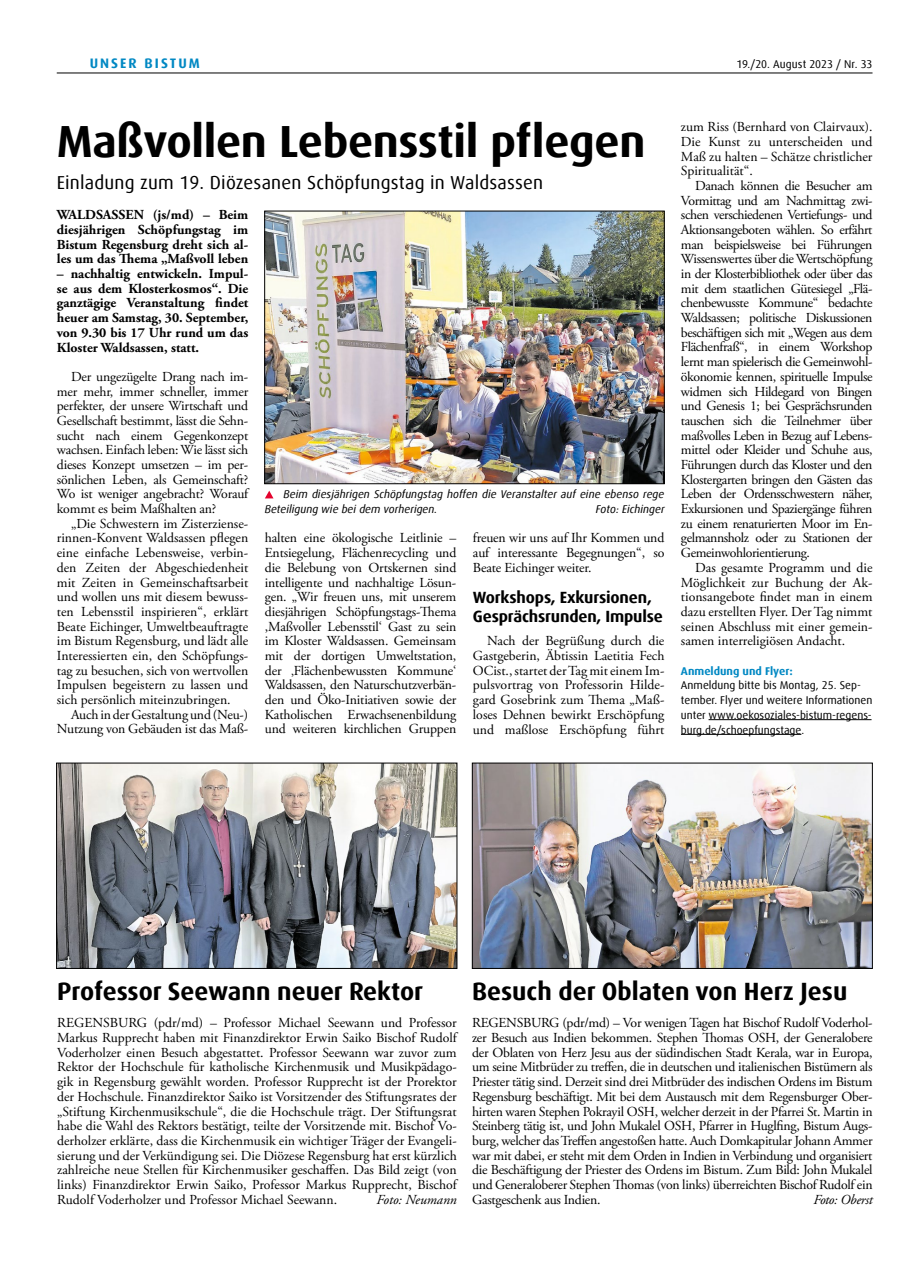
<style>
.page{position:relative;width:908px;height:1276px;background:#fff}
.page>*{position:absolute;margin:0;border:0;box-sizing:border-box;transform-origin:0 0}
.t1{font:700 45px "Dax Offc Pro";letter-spacing:-.01em;color:#000}
.t2{font:700 25px "Dax Offc Pro";color:#000}
.t3{font:18.75px "Dax Offc Pro";letter-spacing:.01em;color:#000}
.t4{font:700 16.25px/18.8px "Dax Offc Pro";letter-spacing:-.01em;color:#000}
.t5{font:13.75px/14.6px "Adobe Garamond Pro";letter-spacing:-.01em;color:#000;text-align:justify}
.t6{font:700 13.75px/14.6px "Adobe Garamond Pro";color:#000;text-align:justify}
.t7{font:italic 13.75px "Adobe Garamond Pro";color:#000}
.t8{font:700 13.75px "Dax Offc Pro";letter-spacing:.15em;color:#0088c3}
.t9{font:italic 13.75px "Adobe Garamond Pro";letter-spacing:-.02em;color:#000}
.t10{font:11.25px/14.8px "Dax Offc Pro";color:#000}
.t11{font:italic 11.25px/14.8px "Dax Offc Pro";color:#000}
.t12{font:700 11.25px "Dax Offc Pro";color:#0088c3}
</style>
<div class="page">
<hr style="left:57px;top:73px;width:815px;height:1px;background:#000">
<img style="left:266px;top:213px;width:396px;height:269px">
<div style="left:264px;top:211px;width:400px;height:273px;border:1px solid #000"></div>
<svg style="left:265px;top:491px;width:8px;height:7px"></svg>
<hr style="left:708px;top:719px;width:163px;height:1px;background:#000">
<hr style="left:680px;top:734px;width:121px;height:1px;background:#000">
<img style="left:58px;top:765px;width:397px;height:201px">
<div style="left:56px;top:763px;width:401px;height:205px;border:1px solid #000"></div>
<img style="left:474px;top:765px;width:396px;height:201px">
<p class="t8" style="left:90px;top:54px;width:112px">UNSER BISTUM</p>
<p class="t10" style="left:736px;top:56px;width:137px">19./20. August 2023 / Nr. 33</p>
<h1 class="t1" style="left:57px;top:113px;width:590px">Maßvollen Lebensstil pflegen</h1>
<h3 class="t3" style="left:57px;top:171px;width:487px">Einladung zum 19. Diözesanen Schöpfungstag in Waldsassen</h3>
<p class="t6" style="left:57px;top:208px;width:193px">WALDSASSEN (js/md) – Beim diesjährigen Schöpfungstag im Bistum Regensburg dreht sich al&shy;les um das Thema „Maßvoll leben</p>
<p class="t6" style="left:57px;top:267px;width:193px">– nachhaltig entwickeln. Impul&shy;se aus dem Klosterkosmos“. Die ganztägige Veranstaltung findet heuer am Samstag, 30. September, von 9.30 bis 17 Uhr rund um das Kloster Waldsassen, statt.</p>
<p class="t5" style="left:57px;top:370px;width:193px;text-indent:14px">Der ungezügelte Drang nach im&shy;mer mehr, immer schneller, immer perfekter, der unsere Wirtschaft und Gesellschaft bestimmt, lässt die Sehn&shy;sucht nach einem Gegenkonzept wachsen. Einfach leben: Wie lässt sich dieses Konzept umsetzen – im per&shy;sönlichen Leben, als Gemeinschaft?<br>Wo ist weniger angebracht? Worauf kommt es beim Maßhalten an?</p>
<p class="t5" style="left:57px;top:516px;width:193px;text-indent:14px">„Die Schwestern im Zisterziense&shy;rinnen-Konvent Waldsassen pflegen eine einfache Lebensweise, verbin&shy;den Zeiten der Abgeschiedenheit mit Zeiten in Gemeinschaftsarbeit und wollen uns mit diesem bewuss&shy;ten Lebensstil inspirieren“, erklärt Beate Eichinger, Umweltbeauftragte im Bistum Regensburg, und lädt alle Interessierten ein, den Schöpfungs&shy;tag zu besuchen, sich von wertvollen Impulsen begeistern zu lassen und sich persönlich miteinzubringen.</p>
<p class="t5" style="left:57px;top:707px;width:193px;text-align:right">Auch in der Gestaltung und (Neu-)<br>Nutzung von Gebäuden ist das Maß-</p>
<p class="t11" style="left:265px;top:487px;width:401px;text-indent:19px">Beim diesjährigen Schöpfungstag hoffen die Veranstalter auf eine ebenso rege<br>Beteiligung wie bei dem vorherigen.</p>
<p class="t11" style="left:595px;top:502px;width:70px">Foto: Eichinger</p>
<p class="t5" style="left:265px;top:531px;width:193px">halten eine ökologische Leitlinie – Entsiegelung, Flächenrecycling und die Belebung von Ortskernen sind intelligente und nachhaltige Lösun&shy;gen. „Wir freuen uns, mit unserem diesjährigen Schöpfungstags-Thema ,Maßvoller Lebensstil‘ Gast zu sein im Kloster Waldsassen. Gemeinsam mit der dortigen Umweltstation, der ‚Flächenbewussten Kommune‘ Waldsassen, den Naturschutzverbän&shy;den und Öko-Initiativen sowie der Katholischen Erwachsenenbildung und weiteren kirchlichen Gruppen</p>
<p class="t5" style="left:472px;top:531px;width:193px">freuen wir uns auf Ihr Kommen und auf interessante Begegnungen“, so Beate Eichinger weiter.</p>
<p class="t4" style="left:472px;top:588px;width:191px">Workshops, Exkursionen,<br>Gesprächsrunden, Impulse</p>
<p class="t5" style="left:472px;top:634px;width:193px;text-indent:14px">Nach der Begrüßung durch die Gastgeberin, Äbtissin Laetitia Fech OCist., startet der Tag mit einem Im&shy;pulsvortrag von Professorin Hilde&shy;gard Gosebrink zum Thema „Maß&shy;loses Dehnen bewirkt Erschöpfung und maßlose Erschöpfung führt</p>
<p class="t5" style="left:680px;top:120px;width:193px">zum Riss (Bernhard von Clairvaux).<br>Die Kunst zu unterscheiden und Maß zu halten – Schätze christlicher Spiritualität“.</p>
<p class="t5" style="left:680px;top:179px;width:193px;text-indent:14px">Danach können die Besucher am Vormittag und am Nachmittag zwi&shy;schen verschiedenen Vertiefungs- und Aktionsangeboten wählen. So erfährt man beispielsweise bei Führungen Wissenswertes über die Wertschöpfung in der Klosterbibliothek oder über das mit dem staatlichen Gütesiegel „Flä&shy;chenbewusste Kommune“ bedachte Waldsassen; politische Diskussionen beschäftigen sich mit „Wegen aus dem Flächenfraß“, in einem Workshop lernt man spielerisch die Gemeinwohl&shy;ökonomie kennen, spirituelle Impulse widmen sich Hildegard von Bingen und Genesis 1; bei Gesprächsrunden tauschen sich die Teilnehmer über maßvolles Leben in Bezug auf Lebens&shy;mittel oder Kleider und Schuhe aus, Führungen durch das Kloster und den Klostergarten bringen den Gästen das Leben der Ordensschwestern näher, Exkursionen und Spaziergänge führen zu einem renaturierten Moor im En&shy;gelmannsholz oder zu Stationen der Gemeinwohlorientierung.</p>
<p class="t5" style="left:680px;top:560px;width:193px;text-indent:14px">Das gesamte Programm und die Möglichkeit zur Buchung der Ak&shy;tionsangebote findet man in einem dazu erstellten Flyer. Der Tag nimmt seinen Abschluss mit einer gemein&shy;samen interreligiösen Andacht.</p>
<p class="t12" style="left:680px;top:663px;width:113px">Anmeldung und Flyer:</p>
<p class="t10" style="left:680px;top:678px;width:193px">Anmeldung bitte bis Montag, 25. Sep&shy;tember. Flyer und weitere Informationen unter www.oekosoziales-bistum-regens&shy;burg.de/schoepfungstage.</p>
<h2 class="t2" style="left:57px;top:975px;width:367px">Professor Seewann neuer Rektor</h2>
<p class="t5" style="left:57px;top:1016px;width:401px">REGENSBURG (pdr/md) – Professor Michael Seewann und Professor Markus Rupprecht haben mit Finanzdirektor Erwin Saiko Bischof Rudolf Voderholzer einen Besuch abgestattet. Professor Seewann war zuvor zum Rektor der Hochschule für katholische Kirchenmusik und Musikpädago&shy;gik in Regensburg gewählt worden. Professor Rupprecht ist der Prorektor der Hochschule. Finanzdirektor Saiko ist Vorsitzender des Stiftungsrates der „Stiftung Kirchenmusikschule“, die die Hochschule trägt. Der Stiftungsrat habe die Wahl des Rektors bestätigt, teilte der Vorsitzende mit. Bischof Vo&shy;derholzer erklärte, dass die Kirchenmusik ein wichtiger Träger der Evangeli&shy;sierung und der Verkündigung sei. Die Diözese Regensburg hat erst kürzlich zahlreiche neue Stellen für Kirchenmusiker geschaffen. Das Bild zeigt (von links) Finanzdirektor Erwin Saiko, Professor Markus Rupprecht, Bischof Rudolf Voderholzer und Professor Michael Seewann.</p>
<p class="t7" style="left:376px;top:1191px;width:82px">Foto: Neumann</p>
<h2 class="t2" style="left:472px;top:975px;width:376px">Besuch der Oblaten von Herz Jesu</h2>
<p class="t5" style="left:472px;top:1016px;width:402px">REGENSBURG (pdr/md) – Vor wenigen Tagen hat Bischof Rudolf Voderhol&shy;zer Besuch aus Indien bekommen. Stephen Thomas OSH, der Generalobere der Oblaten von Herz Jesu aus der südindischen Stadt Kerala, war in Europa, um seine Mitbrüder zu treffen, die in deutschen und italienischen Bistümern als Priester tätig sind. Derzeit sind drei Mitbrüder des indischen Ordens im Bistum Regensburg beschäftigt. Mit bei dem Austausch mit dem Regensburger Ober&shy;hirten waren Stephen Pokrayil OSH, welcher derzeit in der Pfarrei St. Martin in Steinberg tätig ist, und John Mukalel OSH, Pfarrer in Huglfing, Bistum Augs&shy;burg, welcher das Treffen angestoßen hatte. Auch Domkapitular Johann Ammer war mit dabei, er steht mit dem Orden in Indien in Verbindung und organisiert die Beschäftigung der Priester des Ordens im Bistum. Zum Bild: John Mukalel und Generaloberer Stephen Thomas (von links) überreichten Bischof Rudolf ein Gastgeschenk aus Indien.</p>
<p class="t9" style="left:813px;top:1191px;width:61px">Foto: Oberst</p>
</div>
